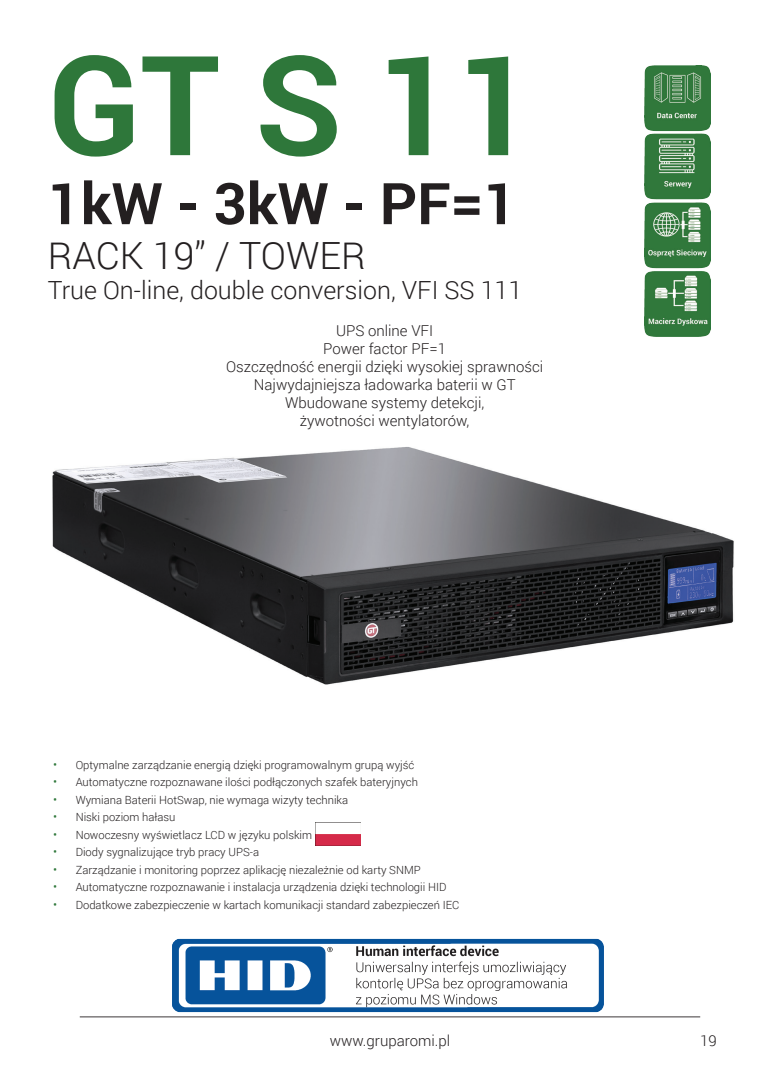
<style>
.page{position:relative;width:780px;height:1088px;background:#fff}
.page>*{position:absolute;margin:0;border:0;box-sizing:border-box;transform-origin:0 0}
.t1{font:700 138.75px "Roboto";color:#2e773a}
.t2{font:700 57.5px "Roboto";color:#231f20}
.t3{font:300 37.5px "Roboto";color:#231f20}
.t4{font:300 25px "Roboto";color:#231f20}
.t5{font:300 15px/18px "Roboto";color:#231f20;text-align:center}
.t6{font:300 11.25px "Roboto";color:#231f20}
.s1{font-size:12.5px;color:#2e773a}
</style>
<div class="page">
<hr style="left:80px;top:1016px;width:620px;height:1px;background:#231f20">
<img style="left:52px;top:330px;width:682px;height:355px">
<img style="left:644px;top:66px;width:66px;height:271px">
<img style="left:315px;top:822px;width:45px;height:23px">
<img style="left:167px;top:938px;width:446px;height:79px">
<h1 class="t1" style="left:48px;top:8px;width:490px">GT S 11</h1>
<h2 class="t2" style="left:48px;top:163px;width:470px">1kW - 3kW - PF=1</h2>
<h3 class="t3" style="left:48px;top:230px;width:319px">RACK 19’’ / TOWER</h3>
<h3 class="t4" style="left:48px;top:273px;width:476px">True On-line, double conversion, VFI SS 111</h3>
<h3 class="t5" style="left:226px;top:321px;width:318px">UPS online VFI<br>Power factor PF=1<br>Oszczędność energii dzięki wysokiej sprawności<br>Najwydajniejsza ładowarka baterii w GT<br>Wbudowane systemy detekcji,<br>żywotności wentylatorów,</h3>
<p class="t6" style="left:53px;top:757px;width:362px"><span class="s1">•</span> Optymalne zarządzanie energią dzięki programowalnym grupą wyjść</p>
<p class="t6" style="left:53px;top:774px;width:366px"><span class="s1">•</span> Automatyczne rozpoznawane ilości podłączonych szafek bateryjnych</p>
<p class="t6" style="left:53px;top:792px;width:296px"><span class="s1">•</span> Wymiana Baterii HotSwap, nie wymaga wizyty technika</p>
<p class="t6" style="left:53px;top:809px;width:124px"><span class="s1">•</span> Niski poziom hałasu</p>
<p class="t6" style="left:53px;top:827px;width:260px"><span class="s1">•</span> Nowoczesny wyświetlacz LCD w języku polskim</p>
<p class="t6" style="left:53px;top:844px;width:207px"><span class="s1">•</span> Diody sygnalizujące tryb pracy UPS-a</p>
<p class="t6" style="left:53px;top:862px;width:369px"><span class="s1">•</span> Zarządzanie i monitoring poprzez aplikację niezależnie od karty SNMP</p>
<p class="t6" style="left:53px;top:879px;width:395px"><span class="s1">•</span> Automatyczne rozpoznawanie i instalacja urządzenia dzięki technologii HID</p>
<p class="t6" style="left:53px;top:897px;width:408px"><span class="s1">•</span> Dodatkowe zabezpieczenie w kartach komunikacji standard zabezpieczeń IEC</p>
<h3 class="t5" style="left:330px;top:1031px;width:122px">www.gruparomi.pl</h3>
<h3 class="t5" style="left:700px;top:1031px;width:18px">19</h3>
</div>
